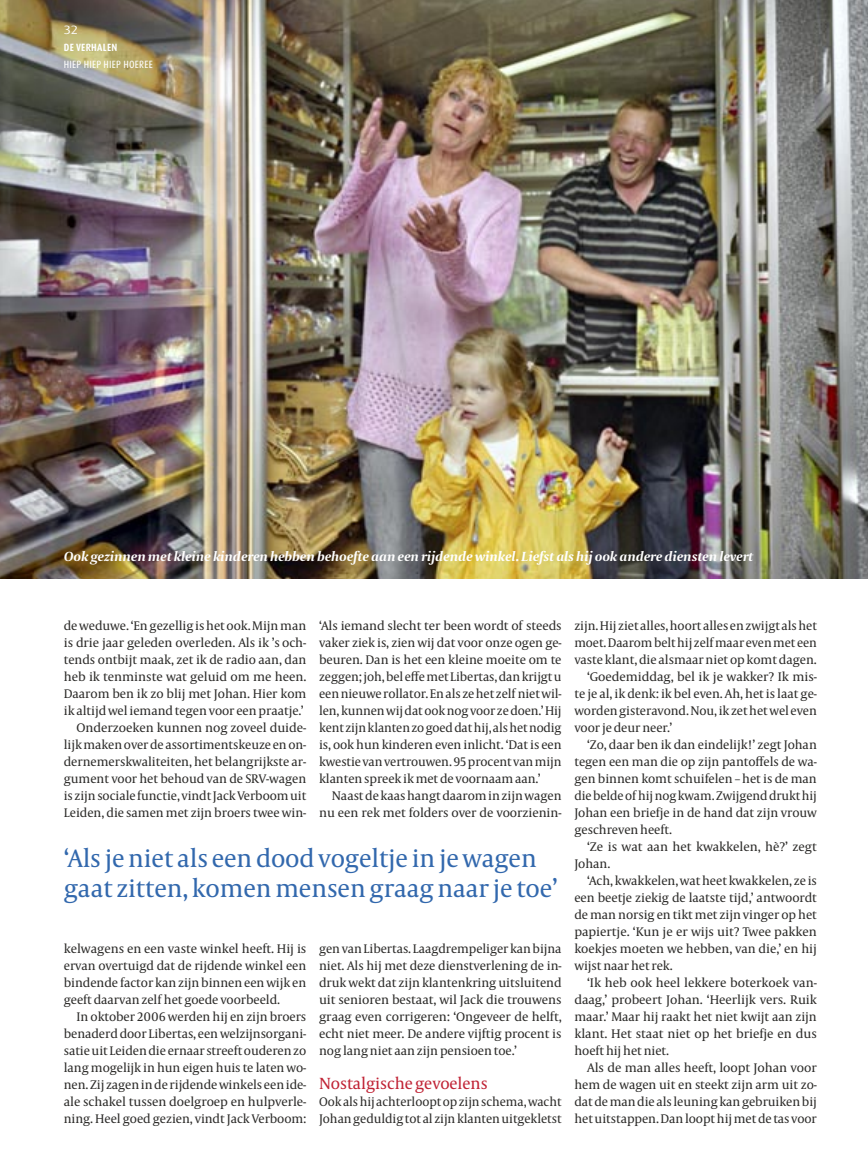
<style>
.page{position:relative;width:868px;height:1174px;background:#fff}
.page>*{position:absolute;margin:0;border:0;box-sizing:border-box;transform-origin:0 0}
._15_streamer-L{font:25.5px/29.7px "Capitol News";letter-spacing:-.005em;color:#3268ad}
._05_tussenkop{font:16.5px "Capitol News";letter-spacing:-.005em;color:#c02335}
._17_onderschrift-R{font:italic 700 13.95px "Capitolium";letter-spacing:-.01em;color:#fff;scale:1.06 1}
._10_tekst-ju{font:12.75px/17px "Capitol News";letter-spacing:-.005em;color:#2c2b29;text-align:justify}
._08_initiaal-ju-3_0{font:12.75px/17px "Capitol News";letter-spacing:-.005em;color:#2c2b29}
.X1_kopregel_L{font:12px "Dax Wide";color:#fff}
.X1_kopregel_L-2{font:10.5px "Dax Condensed";letter-spacing:.025em;color:#fff}
.X1_kopregel_L-3{font:700 10.5px "Dax Condensed";letter-spacing:.03em;color:#fff}
</style>
<div class="page">
<img style="left:0;top:0;width:867px;height:578px">
<p class="X1_kopregel_L" style="left:64px;top:23px;width:16px">32</p>
<p class="X1_kopregel_L-3" style="left:64px;top:42px;width:55px">DE VERHALEN</p>
<p class="X1_kopregel_L-2" style="left:64px;top:59px;width:90px">HIEP HIEP HIEP HOEREE</p>
<p class="_17_onderschrift-R" style="left:64px;top:549px;width:652px">Ook gezinnen met kleine kinderen hebben behoefte aan een rijdende winkel. Liefst als hij ook andere diensten levert</p>
<p class="_10_tekst-ju" style="left:64px;top:617px;width:244px">de weduwe. ‘En gezellig is het ook. Mijn man is drie jaar geleden overleden. Als ik ’s och&shy;tends ontbijt maak, zet ik de radio aan, dan heb ik tenminste wat geluid om me heen.<br>Daarom ben ik zo blij met Johan. Hier kom ik altijd wel iemand tegen voor een praatje.’</p>
<p class="_10_tekst-ju" style="left:64px;top:719px;width:244px;text-indent:13px">Onderzoeken kunnen nog zoveel duide&shy;lijk maken over de assortimentskeuze en on&shy;dernemerskwaliteiten, het belangrijkste ar&shy;gument voor het behoud van de SRV-wagen is zijn sociale functie, vindt Jack Verboom uit Leiden, die samen met zijn broers twee win-</p>
<p class="_10_tekst-ju" style="left:319px;top:617px;width:244px">‘Als iemand slecht ter been wordt of steeds vaker ziek is, zien wij dat voor onze ogen ge&shy;beuren. Dan is het een kleine moeite om te zeggen; joh, bel effe met Libertas, dan krijgt u een nieuwe rollator. En als ze het zelf niet wil&shy;len, kunnen wij dat ook nog voor ze doen.’ Hij kent zijn klanten zo goed dat hij, als het nodig is, ook hun kinderen even inlicht. ‘Dat is een kwestie van vertrouwen. 95 procent van mijn klanten spreek ik met de voornaam aan.’</p>
<p class="_10_tekst-ju" style="left:319px;top:787px;width:244px;text-align:right">Naast de kaas hangt daarom in zijn wagen nu een rek met folders over de voorzienin-</p>
<p class="_15_streamer-L" style="left:64px;top:844px;width:495px">‘Als je niet als een dood vogeltje in je wagen gaat zitten, komen mensen graag naar je toe’</p>
<p class="_10_tekst-ju" style="left:64px;top:940px;width:244px">kelwagens en een vaste winkel heeft. Hij is ervan overtuigd dat de rijdende winkel een bindende factor kan zijn binnen een wijk en geeft daarvan zelf het goede voorbeeld.</p>
<p class="_10_tekst-ju" style="left:64px;top:1008px;width:244px;text-indent:13px">In oktober 2006 werden hij en zijn broers benaderd door Libertas, een welzijnsorgani&shy;satie uit Leiden die ernaar streeft ouderen zo lang mogelijk in hun eigen huis te laten wo&shy;nen. Zij zagen in de rijdende winkels een ide&shy;ale schakel tussen doelgroep en hulpverle&shy;ning. Heel goed gezien, vindt Jack Verboom:</p>
<p class="_10_tekst-ju" style="left:319px;top:940px;width:244px">gen van Libertas. Laagdrempeliger kan bijna niet. Als hij met deze dienstverlening de in&shy;druk wekt dat zijn klantenkring uitsluitend uit senioren bestaat, wil Jack die trouwens graag even corrigeren: ‘Ongeveer de helft, echt niet meer. De andere vijftig procent is nog lang niet aan zijn pensioen toe.’</p>
<p class="_05_tussenkop" style="left:319px;top:1074px;width:170px">Nostalgische gevoelens</p>
<p class="_08_initiaal-ju-3_0" style="left:319px;top:1093px;width:244px">Ook als hij achterloopt op zijn schema, wacht<br>Johan geduldig tot al zijn klanten uitgekletst</p>
<p class="_08_initiaal-ju-3_0" style="left:574px;top:617px;width:244px;text-align:justify">zijn. Hij ziet alles, hoort alles en zwijgt als het moet. Daarom belt hij zelf maar even met een vaste klant, die alsmaar niet op komt dagen.</p>
<p class="_10_tekst-ju" style="left:574px;top:668px;width:244px;text-indent:13px">‘Goedemiddag, bel ik je wakker? Ik mis&shy;te je al, ik denk: ik bel even. Ah, het is laat ge&shy;worden gisteravond. Nou, ik zet het wel even voor je deur neer.’</p>
<p class="_10_tekst-ju" style="left:574px;top:736px;width:244px;text-indent:13px">‘Zo, daar ben ik dan eindelijk!’ zegt Johan tegen een man die op zijn pantoffels de wa&shy;gen binnen komt schuifelen – het is de man die belde of hij nog kwam. Zwijgend drukt hij Johan een briefje in de hand dat zijn vrouw geschreven heeft.</p>
<p class="_10_tekst-ju" style="left:574px;top:838px;width:244px;text-indent:13px">‘Ze is wat aan het kwakkelen, hè?’ zegt<br>Johan.</p>
<p class="_10_tekst-ju" style="left:574px;top:872px;width:244px;text-indent:13px">‘Ach, kwakkelen, wat heet kwakkelen, ze is een beetje ziekig de laatste tijd,’ antwoordt de man norsig en tikt met zijn vinger op het papiertje. ‘Kun je er wijs uit? Twee pakken koekjes moeten we hebben, van die,’ en hij wijst naar het rek.</p>
<p class="_10_tekst-ju" style="left:574px;top:974px;width:244px;text-indent:13px">‘Ik heb ook heel lekkere boterkoek van&shy;daag,’ probeert Johan. ‘Heerlijk vers. Ruik maar.’ Maar hij raakt het niet kwijt aan zijn klant. Het staat niet op het briefje en dus hoeft hij het niet.</p>
<p class="_10_tekst-ju" style="left:574px;top:1059px;width:244px;text-indent:13px">Als de man alles heeft, loopt Johan voor hem de wagen uit en steekt zijn arm uit zo&shy;dat de man die als leuning kan gebruiken bij het uitstappen. Dan loopt hij met de tas voor</p>
</div>
